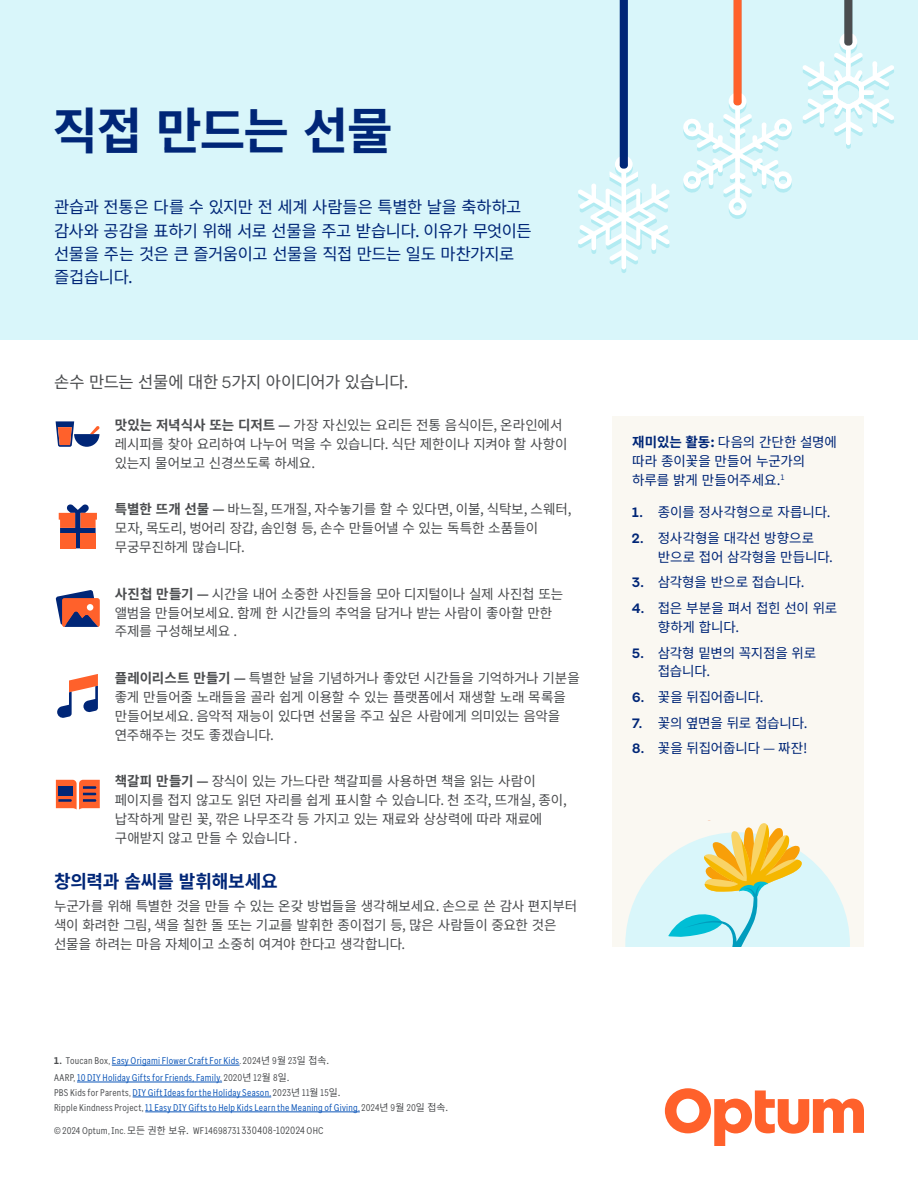
<style>
.page{position:relative;width:918px;height:1188px;background:#fff}
.page>*{position:absolute;margin:0;border:0;box-sizing:border-box;transform-origin:0 0}
.Headline{font:700 49.5px "Noto Sans KR";letter-spacing:-.03em;color:#002677}
.Subhead{font:700 18px "Noto Sans KR";letter-spacing:-.01em;color:#002677}
.Intro{font:16.5px/23.1px "Noto Sans KR";letter-spacing:-.025em;color:#002677}
.Intro-2{font:16.5px "Noto Sans KR";letter-spacing:-.025em;color:#4b4d4f}
.Body{font:13.5px/18.9px "Noto Sans KR";letter-spacing:-.01em;color:#4b4d4f}
.Body-2{font:13.5px/18.9px "Noto Sans KR";letter-spacing:-.01em;color:#002677}
.Footnote_-_Multiple{font:9.75px "Enterprise Sans Cond";letter-spacing:.02em;color:#0c55b8}
.Legal{font:9.75px "Enterprise Sans Cond";letter-spacing:.025em;color:#4b4d4f}
.s1{font-family:"Enterprise Sans"}
.s2{font-weight:700}
.s3{font-family:"Optum Sans";font-weight:700;color:#4b4d4f}
.s4{color:#4b4d4f}
.s5{font-family:"Noto Sans KR";color:#4b4d4f}
.s6{font-family:"Noto Sans KR"}
.s7{font-size:10.5px}
.s8{font-family:"Optum Sans";font-weight:700}
</style>
<div class="page">
<div style="left:0;top:0;width:918px;height:339px;background:#d9f6fa"></div>
<svg style="left:683px;top:0;width:109px;height:219px"></svg>
<svg style="left:802px;top:0;width:92px;height:149px"></svg>
<svg style="left:578px;top:0;width:92px;height:273px"></svg>
<hr style="left:112px;top:1065px;width:128px;height:1px;background:#0c55b8">
<hr style="left:77px;top:1082px;width:145px;height:1px;background:#0c55b8">
<hr style="left:133px;top:1097px;width:138px;height:1px;background:#0c55b8">
<hr style="left:145px;top:1112px;width:215px;height:1px;background:#0c55b8">
<svg style="left:57px;top:674px;width:41px;height:44px"></svg>
<svg style="left:59px;top:504px;width:38px;height:44px;background:#ba6b62"></svg>
<svg style="left:56px;top:421px;width:44px;height:26px"></svg>
<svg style="left:56px;top:590px;width:44px;height:37px;background:#a1656a"></svg>
<div style="left:87px;top:604px;width:6px;height:7px;background:#fff;border-radius:50%"></div>
<svg style="left:56px;top:780px;width:44px;height:30px"></svg>
<div style="left:58px;top:786px;width:15px;height:9px;background:#002677"></div>
<div style="left:612px;top:416px;width:252px;height:571px;background:#faf8f2"></div>
<div style="left:625px;top:832px;width:225px;height:225px;background:#d9f6fa;border-radius:50%"></div>
<svg style="left:666px;top:820px;width:136px;height:127px"></svg>
<div style="left:608px;top:947px;width:272px;height:119px;background:#fff"></div>
<svg style="left:665px;top:1088px;width:199px;height:58px"></svg>
<p class="Headline" style="left:52px;top:103px;width:342px">직접 만드는 선물</p>
<p class="Intro" style="left:54px;top:196px;width:479px">관습과 전통은 다를 수 있지만 전 세계 사람들은 특별한 날을 축하하고 감사와 공감을 표하기 위해 서로 선물을 주고 받습니다. 이유가 무엇이든 선물을 주는 것은 큰 즐거움이고 선물을 직접 만드는 일도 마찬가지로 즐겁습니다.</p>
<p class="Intro-2" style="left:54px;top:373px;width:356px">손수 만드는 선물에 대한 <span class="s1">5</span>가지 아이디어가 있습니다.</p>
<p class="Body" style="left:115px;top:416px;width:454px"><span class="s2">맛있는 저녁식사 또는 디저트 —</span> 가장 자신있는 요리든 전통 음식이든, 온라인에서 레시피를 찾아 요리하여 나누어 먹을 수 있습니다. 식단 제한이나 지켜야 할 사항이 있는지 물어보고 신경쓰도록 하세요.</p>
<p class="Body" style="left:115px;top:500px;width:458px"><span class="s2">특별한 뜨개 선물 —</span> 바느질, 뜨개질, 자수놓기를 할 수 있다면, 이불, 식탁보, 스웨터, 모자, 목도리, 벙어리 장갑, 솜인형 등, 손수 만들어낼 수 있는 독특한 소품들이 무궁무진하게 많습니다.</p>
<p class="Body" style="left:115px;top:585px;width:450px"><span class="s2">사진첩 만들기 —</span> 시간을 내어 소중한 사진들을 모아 디지털이나 실제 사진첩 또는 앨범을 만들어보세요. 함께 한 시간들의 추억을 담거나 받는 사람이 좋아할 만한 주제를 구성해보세요 .</p>
<p class="Body" style="left:115px;top:669px;width:467px"><span class="s2">플레이리스트 만들기 —</span> 특별한 날을 기념하거나 좋았던 시간들을 기억하거나 기분을 좋게 만들어줄 노래들을 골라 쉽게 이용할 수 있는 플랫폼에서 재생할 노래 목록을 만들어보세요. 음악적 재능이 있다면 선물을 주고 싶은 사람에게 의미있는 음악을 연주해주는 것도 좋겠습니다.</p>
<p class="Body" style="left:115px;top:772px;width:454px"><span class="s2">책갈피 만들기 —</span> 장식이 있는 가느다란 책갈피를 사용하면 책을 읽는 사람이 페이지를 접지 않고도 읽던 자리를 쉽게 표시할 수 있습니다. 천 조각, 뜨개실, 종이, 납작하게 말린 꽃, 깎은 나무조각 등 가지고 있는 재료와 상상력에 따라 재료에 구애받지 않고 만들 수 있습니다 .</p>
<p class="Subhead" style="left:54px;top:871px;width:225px">창의력과 솜씨를 발휘해보세요</p>
<p class="Body" style="left:54px;top:897px;width:525px">누군가를 위해 특별한 것을 만들 수 있는 온갖 방법들을 생각해보세요. 손으로 쓴 감사 편지부터 색이 화려한 그림, 색을 칠한 돌 또는 기교를 발휘한 종이접기 등, 많은 사람들이 중요한 것은 선물을 하려는 마음 자체이고 소중히 여겨야 한다고 생각합니다.</p>
<p class="Footnote_-_Multiple" style="left:54px;top:1055px;width:277px"><span class="s3">1.</span> <span class="s4">Toucan Box,</span> Easy Origami Flower Craft For Kids<span class="s4">. 2024</span><span class="s5">년</span> <span class="s4">9</span><span class="s5">월</span> <span class="s4">23</span><span class="s5">일 접속.</span></p>
<p class="Footnote_-_Multiple" style="left:54px;top:1071px;width:237px"><span class="s4">AARP,</span> 10 DIY Holiday Gifts for Friends, Family. <span class="s4">2020</span><span class="s5">년</span> <span class="s4">12</span><span class="s5">월</span> <span class="s4">8</span><span class="s5">일.</span></p>
<p class="Footnote_-_Multiple" style="left:54px;top:1086px;width:288px"><span class="s4">PBS Kids for Parents,</span> DIY Gift Ideas for the Holiday Season. <span class="s4">2023</span><span class="s5">년</span> <span class="s4">11</span><span class="s5">월</span> <span class="s4">15</span><span class="s5">일.</span></p>
<p class="Footnote_-_Multiple" style="left:54px;top:1101px;width:396px"><span class="s4">Ripple Kindness Project,</span> 11 Easy DIY Gifts to Help Kids Learn the Meaning of Giving. <span class="s4">2024</span><span class="s5">년</span> <span class="s4">9</span><span class="s5">월</span> <span class="s4">20</span><span class="s5">일 접속.</span></p>
<p class="Legal" style="left:54px;top:1124px;width:271px">© 2024 Optum, Inc. <span class="s6">모든 권한 보유.</span> WF14698731 <span class="s7">330408-102024</span> OHC</p>
<p class="Body-2" style="left:632px;top:433px;width:206px"><span class="s2">재미있는 활동:</span> 다음의 간단한 설명에 따라 종이꽃을 만들어 누군가의 하루를 밝게 만들어주세요.<sup>1</sup></p>
<p class="Body-2" style="left:632px;top:503px;width:200px"><span class="s8">1.</span> 종이를 정사각형으로 자릅니다.</p>
<p class="Body-2" style="left:658px;top:529px;width:177px;text-indent:-26px"><span class="s8">2.</span> 정사각형을 대각선 방향으로 반으로 접어 삼각형을 만듭니다.</p>
<p class="Body-2" style="left:632px;top:573px;width:174px"><span class="s8">3.</span> 삼각형을 반으로 접습니다.</p>
<p class="Body-2" style="left:658px;top:599px;width:181px;text-indent:-26px"><span class="s8">4.</span> 접은 부분을 펴서 접힌 선이 위로 향하게 합니다.</p>
<p class="Body-2" style="left:658px;top:643px;width:160px;text-indent:-26px"><span class="s8">5.</span> 삼각형 밑변의 꼭지점을 위로 접습니다.</p>
<p class="Body-2" style="left:632px;top:688px;width:133px"><span class="s8">6.</span> 꽃을 뒤집어줍니다.</p>
<p class="Body-2" style="left:632px;top:714px;width:177px"><span class="s8">7.</span> 꽃의 옆면을 뒤로 접습니다.</p>
<p class="Body-2" style="left:632px;top:739px;width:177px"><span class="s8">8.</span> 꽃을 뒤집어줍니다 — 짜잔!</p>
</div>
